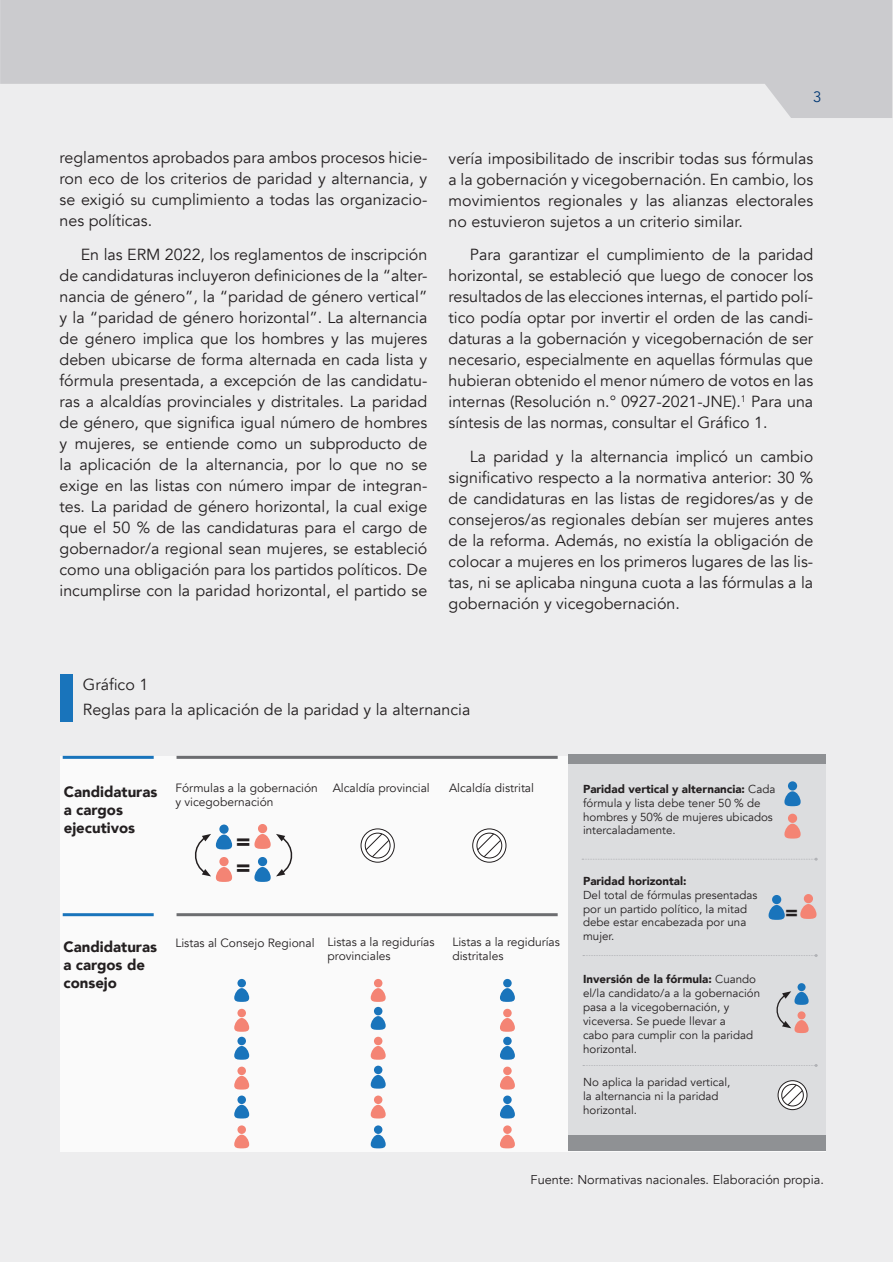
<style>
.page{position:relative;width:893px;height:1263px;background:#fff}
.page>*{position:absolute;margin:0;border:0;box-sizing:border-box;transform-origin:0 0}
.t1{font:900 22.5px "Avenir";color:#231f20}
.t2{font:900 19.65px "Avenir";color:#231f20}
.Cuerpo_de_texto{font:16.05px/21px "Avenir";color:#231f20;text-align:justify}
.Primer_parrafo{font:16.05px/21px "Avenir";color:#231f20;text-align:justify}
.t3{font:900 15px/18px "Avenir";color:#231f20}
.t4{font:15px "Avenir";color:#013874}
.Titulo{font:12.75px "Avenir";color:#231f20}
.t5{font:12px/14.4px "Avenir";color:#231f20}
.t6{font:11.55px/13.8px "Avenir";color:#231f20}
.t7{font:900 11.55px "Avenir";color:#231f20}
.s1{font-weight:900}
</style>
<div class="page">
<div style="left:1px;top:1px;width:892px;height:1261px;background:#ededee"></div>
<svg style="left:0;top:0;width:892px;height:118px;fill:#cbcbce"></svg>
<div style="left:60px;top:756px;width:766px;height:395px;background:#fafafa"></div>
<div style="left:568px;top:756px;width:258px;height:381px;background:#dcdddf"></div>
<hr style="left:63px;top:756px;width:91px;height:3px;background:#1974bb">
<hr style="left:63px;top:913px;width:91px;height:3px;background:#1974bb">
<hr style="left:177px;top:756px;width:381px;height:3px;background:#6c6d70">
<hr style="left:177px;top:913px;width:381px;height:3px;background:#6c6d70">
<div style="left:788px;top:781px;width:9px;height:9px;background:#1974bb;border-radius:50%"></div>
<svg style="left:784px;top:791px;width:17px;height:15px"></svg>
<div style="left:788px;top:814px;width:9px;height:9px;background:#f48474;border-radius:50%"></div>
<svg style="left:784px;top:824px;width:17px;height:14px"></svg>
<div style="left:772px;top:895px;width:9px;height:9px;background:#1974bb;border-radius:50%"></div>
<svg style="left:769px;top:905px;width:16px;height:15px"></svg>
<div style="left:804px;top:894px;width:9px;height:9px;background:#f48474;border-radius:50%"></div>
<svg style="left:800px;top:904px;width:16px;height:15px"></svg>
<svg style="left:219px;top:824px;width:10px;height:10px"></svg>
<div style="left:258px;top:824px;width:9px;height:9px;background:#f48474;border-radius:50%"></div>
<svg style="left:254px;top:834px;width:39px;height:48px"></svg>
<svg style="left:194px;top:834px;width:38px;height:48px"></svg>
<div style="left:797px;top:983px;width:9px;height:8px;background:#1974bb;border-radius:50%"></div>
<svg style="left:776px;top:991px;width:33px;height:42px"></svg>
<svg style="left:361px;top:829px;width:33px;height:33px"></svg>
<div style="left:361px;top:828px;width:34px;height:34px;border:1px solid #231f20;border-radius:50%"></div>
<svg style="left:365px;top:833px;width:25px;height:25px"></svg>
<div style="left:365px;top:833px;width:25px;height:25px;border:1px solid #231f20;border-radius:50%"></div>
<svg style="left:473px;top:829px;width:33px;height:33px"></svg>
<div style="left:472px;top:828px;width:34px;height:34px;border:1px solid #231f20;border-radius:50%"></div>
<svg style="left:477px;top:833px;width:25px;height:25px"></svg>
<div style="left:477px;top:833px;width:25px;height:25px;border:1px solid #231f20;border-radius:50%"></div>
<svg style="left:778px;top:1081px;width:29px;height:29px"></svg>
<div style="left:778px;top:1080px;width:29px;height:30px;border:1px solid #231f20;border-radius:50%"></div>
<svg style="left:782px;top:1084px;width:21px;height:22px"></svg>
<div style="left:781px;top:1084px;width:23px;height:22px;border:1px solid #231f20;border-radius:50%"></div>
<div style="left:237px;top:979px;width:9px;height:8px;background:#1974bb;border-radius:50%"></div>
<svg style="left:234px;top:988px;width:15px;height:14px"></svg>
<div style="left:237px;top:1009px;width:9px;height:8px;background:#f48474;border-radius:50%"></div>
<svg style="left:234px;top:1018px;width:15px;height:14px"></svg>
<div style="left:237px;top:1037px;width:9px;height:8px;background:#1974bb;border-radius:50%"></div>
<svg style="left:234px;top:1046px;width:15px;height:14px"></svg>
<div style="left:237px;top:1066px;width:9px;height:9px;background:#f48474;border-radius:50%"></div>
<svg style="left:234px;top:1076px;width:15px;height:13px"></svg>
<div style="left:237px;top:1095px;width:9px;height:9px;background:#1974bb;border-radius:50%"></div>
<svg style="left:234px;top:1105px;width:15px;height:13px"></svg>
<div style="left:237px;top:1125px;width:9px;height:9px;background:#f48474;border-radius:50%"></div>
<svg style="left:234px;top:1135px;width:15px;height:13px"></svg>
<div style="left:374px;top:979px;width:8px;height:8px;background:#f48474;border-radius:50%"></div>
<svg style="left:371px;top:988px;width:15px;height:14px"></svg>
<div style="left:374px;top:1007px;width:8px;height:8px;background:#1974bb;border-radius:50%"></div>
<svg style="left:371px;top:1016px;width:15px;height:14px"></svg>
<div style="left:374px;top:1037px;width:8px;height:8px;background:#f48474;border-radius:50%"></div>
<svg style="left:371px;top:1046px;width:15px;height:14px"></svg>
<div style="left:374px;top:1066px;width:8px;height:8px;background:#1974bb;border-radius:50%"></div>
<svg style="left:371px;top:1075px;width:15px;height:14px"></svg>
<div style="left:374px;top:1095px;width:8px;height:9px;background:#f48474;border-radius:50%"></div>
<svg style="left:371px;top:1105px;width:15px;height:13px"></svg>
<div style="left:374px;top:1125px;width:8px;height:9px;background:#1974bb;border-radius:50%"></div>
<svg style="left:371px;top:1135px;width:15px;height:13px"></svg>
<div style="left:503px;top:979px;width:9px;height:8px;background:#1974bb;border-radius:50%"></div>
<svg style="left:500px;top:988px;width:15px;height:14px"></svg>
<div style="left:503px;top:1009px;width:9px;height:8px;background:#f48474;border-radius:50%"></div>
<svg style="left:500px;top:1018px;width:15px;height:14px"></svg>
<div style="left:503px;top:1037px;width:9px;height:8px;background:#1974bb;border-radius:50%"></div>
<svg style="left:500px;top:1046px;width:15px;height:14px"></svg>
<div style="left:503px;top:1066px;width:9px;height:9px;background:#f48474;border-radius:50%"></div>
<svg style="left:500px;top:1076px;width:15px;height:13px"></svg>
<div style="left:503px;top:1095px;width:9px;height:9px;background:#1974bb;border-radius:50%"></div>
<svg style="left:500px;top:1105px;width:15px;height:13px"></svg>
<div style="left:503px;top:1125px;width:9px;height:9px;background:#f48474;border-radius:50%"></div>
<svg style="left:500px;top:1135px;width:15px;height:13px"></svg>
<div style="left:568px;top:755px;width:258px;height:9px;background:#8f9194"></div>
<div style="left:568px;top:1135px;width:258px;height:16px;background:#8f9194"></div>
<svg style="left:583px;top:1064px;width:235px;height:3px"></svg>
<svg style="left:582px;top:858px;width:236px;height:3px"></svg>
<svg style="left:583px;top:954px;width:235px;height:3px"></svg>
<div style="left:60px;top:674px;width:13px;height:48px;background:#1974bb"></div>
<p class="Primer_parrafo" style="left:60px;top:147px;width:369px">reglamentos aprobados para ambos procesos hicie&shy;ron eco de los criterios de paridad y alternancia, y se exigió su cumplimiento a todas las organizacio&shy;nes políticas.</p>
<p class="Cuerpo_de_texto" style="left:60px;top:244px;width:369px;text-indent:21px">En las ERM 2022, los reglamentos de inscripción de candidaturas incluyeron definiciones de la “alter&shy;nancia de género”, la “paridad de género vertical” y la “paridad de género horizontal”. La alternancia de género implica que los hombres y las mujeres deben ubicarse de forma alternada en cada lista y fórmula presentada, a excepción de las candidatu&shy;ras a alcaldías provinciales y distritales. La paridad de género, que significa igual número de hombres y mujeres, se entiende como un subproducto de la aplicación de la alternancia, por lo que no se exige en las listas con número impar de integran&shy;tes. La paridad de género horizontal, la cual exige que el 50 % de las candidaturas para el cargo de gobernador/a regional sean mujeres, se estableció como una obligación para los partidos políticos. De incumplirse con la paridad horizontal, el partido se</p>
<p class="t4" style="left:813px;top:88px;width:10px">3</p>
<p class="Cuerpo_de_texto" style="left:449px;top:148px;width:366px">vería imposibilitado de inscribir todas sus fórmulas a la gobernación y vicegobernación. En cambio, los movimientos regionales y las alianzas electorales no estuvieron sujetos a un criterio similar.</p>
<p class="Cuerpo_de_texto" style="left:449px;top:245px;width:366px;text-indent:21px">Para garantizar el cumplimiento de la paridad horizontal, se estableció que luego de conocer los resultados de las elecciones internas, el partido polí&shy;tico podía optar por invertir el orden de las candi&shy;daturas a la gobernación y vicegobernación de ser necesario, especialmente en aquellas fórmulas que hubieran obtenido el menor número de votos en las internas (Resolución n.° 0927-2021-JNE).<sup>1</sup> Para una síntesis de las normas, consultar el Gráfico 1.</p>
<p class="Cuerpo_de_texto" style="left:449px;top:446px;width:366px;text-indent:21px">La paridad y la alternancia implicó un cambio significativo respecto a la normativa anterior: 30 % de candidaturas en las listas de regidores/as y de consejeros/as regionales debían ser mujeres antes de la reforma. Además, no existía la obligación de colocar a mujeres en los primeros lugares de las lis&shy;tas, ni se aplicaba ninguna cuota a las fórmulas a la gobernación y vicegobernación.</p>
<p class="Primer_parrafo" style="left:83px;top:674px;width:67px">Gráfico 1</p>
<p class="Primer_parrafo" style="left:83px;top:699px;width:389px">Reglas para la aplicación de la paridad y la alternancia</p>
<p class="t3" style="left:64px;top:782px;width:95px">Candidaturas a cargos ejecutivos</p>
<p class="t5" style="left:175px;top:780px;width:144px">Fórmulas a la gobernación y vicegobernación</p>
<p class="t1" style="left:236px;top:822px;width:16px">=</p>
<p class="t1" style="left:236px;top:848px;width:16px">=</p>
<p class="t5" style="left:333px;top:780px;width:99px">Alcaldía provincial</p>
<p class="t5" style="left:449px;top:780px;width:87px">Alcaldía distrital</p>
<p class="t3" style="left:63px;top:937px;width:95px">Candidaturas a cargos de consejo</p>
<p class="t5" style="left:175px;top:936px;width:141px">Listas al Consejo Regional</p>
<p class="t5" style="left:328px;top:935px;width:108px">Listas a la regidurías provinciales</p>
<p class="t5" style="left:452px;top:935px;width:109px">Listas a la regidurías distritales</p>
<p class="t6" style="left:583px;top:782px;width:194px"><span class="s1">Paridad vertical y alternancia:</span> Cada fórmula y lista debe tener 50 % de hombres y 50% de mujeres ubicados intercaladamente.</p>
<p class="t7" style="left:583px;top:871px;width:105px">Paridad horizontal:</p>
<p class="t6" style="left:583px;top:888px;width:176px">Del total de fórmulas presentadas por un partido político, la mitad debe estar encabezada por una mujer.</p>
<p class="t6" style="left:583px;top:973px;width:179px"><span class="s1">Inversión de la fórmula:</span> Cuando el/la candidato/a a la gobernación pasa a la vicegobernación, y viceversa. Se puede llevar a<br>cabo para cumplir con la paridad horizontal.</p>
<p class="t6" style="left:583px;top:1075px;width:149px">No aplica la paridad vertical, la alternancia ni la paridad horizontal.</p>
<p class="t2" style="left:785px;top:896px;width:15px">=</p>
<p class="Titulo" style="left:531px;top:1172px;width:295px">Fuente: Normativas nacionales. Elaboración propia.</p>
</div>
